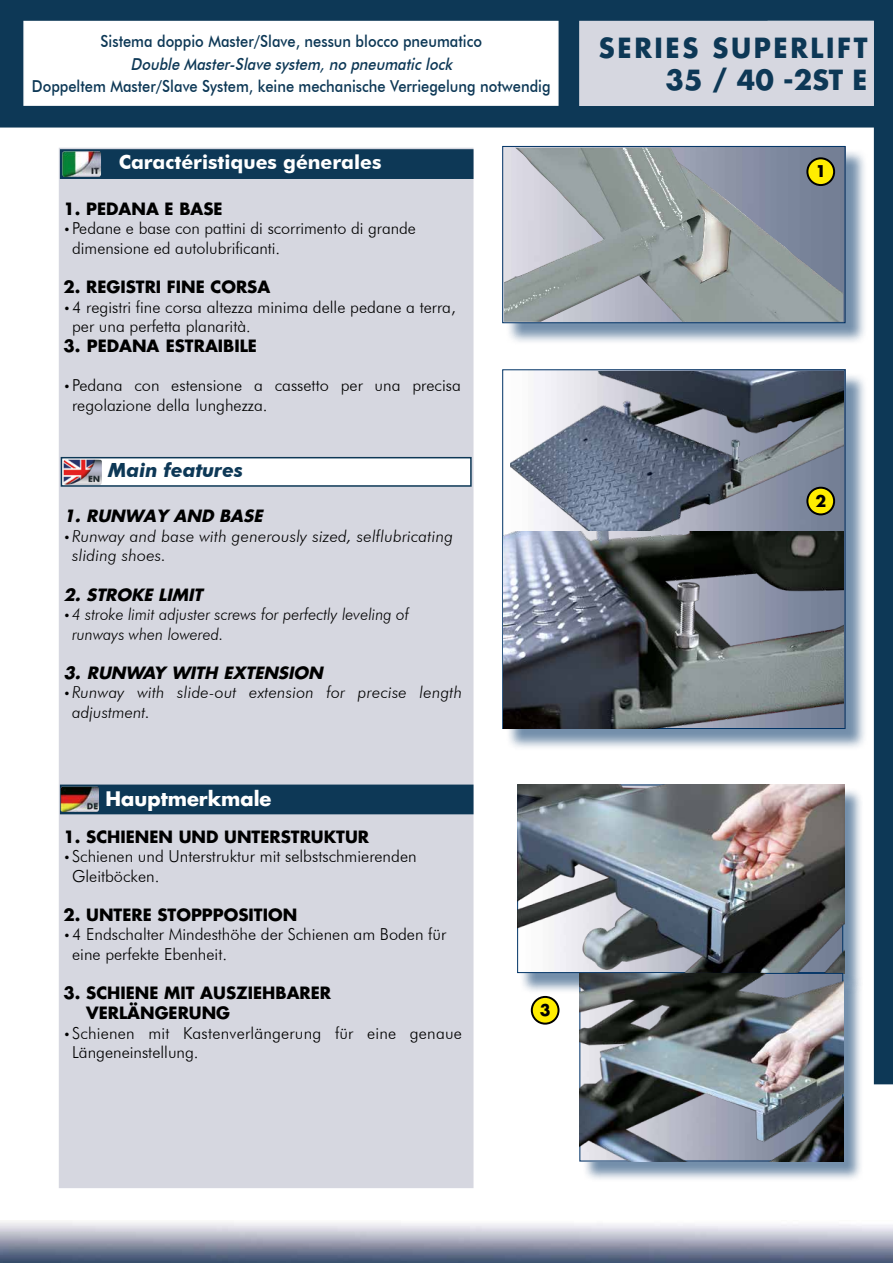
<style>
.page{position:relative;width:893px;height:1263px;background:#fff}
.page>*{position:absolute;margin:0;border:0;box-sizing:border-box;transform-origin:0 0}
.t1{font:700 27px/32.4px "Futura LT";letter-spacing:.1em;color:#0d3856;text-align:right;scale:.96 1}
.t2{font:700 19.5px "Futura BT";color:#fff}
.t3{font:700 19.5px "Futura LT";color:#fff}
.t4{font:italic 700 19.5px "Futura BT";color:#0d3856}
._4-testo_paragrafo{font:300 16.5px/19.5px "Futura BT";color:#000}
.Corpo_Testo_Macchina{font:300 16.5px/19.5px "Futura BT";color:#000}
.scritte_blu_interno{font:500 16.5px "Futura BT";color:#0d3856;scale:.89 1}
._4-testo_paragrafo-2{font:italic 300 16.5px/19.5px "Futura BT";color:#000;scale:.95 1}
._4-testo_paragrafo-3{font:italic 300 16.5px/19.5px "Futura BT";color:#000}
.Corpo_Testo_Macchina-2{font:italic 300 16.5px/19.5px "Futura BT";letter-spacing:.015em;color:#000}
._4-testo_paragrafo-4{font:700 16.5px "Futura";color:#000}
.scritte_blu_interno-2{font:italic 500 16.5px "Futura BT";color:#0d3856;scale:.89 1}
._3-testo_pallini_da{font:700 16.5px "Futura";color:#000}
._3-testo_pallini_da-2{font:700 16.5px/19.8px "Futura LT";color:#000}
.Corpo_Testo_Macchina-3{font:italic 700 16.5px "Futura LT";color:#000}
.Corpo_Testo_Macchina-4{font:700 16.5px "Futura LT";color:#000}
._3-testo_pallini_da-3{font:italic 700 16.5px "Futura";color:#000}
._4-testo_paragrafo-5{font:italic 700 16.5px "Futura";color:#000}
.testi_ITA___elenco{font:700 15.75px "Futura";color:#000}
.s1{font-style:italic;font-size:12px}
.s2{font-size:12px}
</style>
<div class="page">
<img style="left:0;top:1222px;width:893px;height:41px">
<div style="left:0;top:0;width:893px;height:1084px;background:#0d3856"></div>
<div style="left:0;top:128px;width:874px;height:968px;background:#fff;border:2px solid #fff"></div>
<div style="left:23px;top:21px;width:536px;height:85px;background:#fff;border:2px solid #fff"></div>
<div style="left:579px;top:21px;width:295px;height:85px;background:#d6d7e0"></div>
<div style="left:59px;top:148px;width:414px;height:1040px;background:#d6d7e0"></div>
<div style="left:60px;top:149px;width:413px;height:30px;background:#0d3856;border:2px solid #0d3856"></div>
<div style="left:61px;top:457px;width:411px;height:30px;background:#fff;border:2px solid #0d3856"></div>
<div style="left:60px;top:784px;width:413px;height:30px;background:#0d3856;border:2px solid #0d3856"></div>
<div style="left:505px;top:149px;width:363px;height:197px;background:#036;opacity:.55"></div>
<div style="left:502px;top:146px;width:343px;height:177px;border:1px solid #036"></div>
<img style="left:504px;top:148px;width:339px;height:174px">
<div style="left:520px;top:787px;width:343px;height:207px;background:#036;opacity:.55"></div>
<img style="left:517px;top:784px;width:327px;height:189px">
<div style="left:505px;top:372px;width:363px;height:379px;background:#036;opacity:.55"></div>
<img style="left:511px;top:371px;width:333px;height:160px">
<img style="left:503px;top:531px;width:341px;height:198px">
<div style="left:807px;top:158px;width:27px;height:27px;background:#ffed00;border-radius:50%"></div>
<div style="left:806px;top:157px;width:29px;height:29px;border:2px solid #000;border-radius:50%"></div>
<div style="left:807px;top:488px;width:27px;height:26px;background:#ffed00;border-radius:50%"></div>
<div style="left:806px;top:487px;width:29px;height:28px;border:2px solid #000;border-radius:50%"></div>
<div style="left:532px;top:997px;width:26px;height:27px;background:#ffed00;border-radius:50%"></div>
<div style="left:531px;top:996px;width:28px;height:29px;border:2px solid #000;border-radius:50%"></div>
<div style="left:582px;top:975px;width:282px;height:207px;background:#036;opacity:.55"></div>
<img style="left:579px;top:973px;width:264px;height:188px">
<img style="left:62px;top:151px;width:39px;height:26px">
<img style="left:63px;top:459px;width:39px;height:26px">
<img style="left:61px;top:787px;width:38px;height:25px">
<p class="scritte_blu_interno" style="left:101px;top:31px;width:430px">Sistema doppio Master/Slave, nessun blocco pneumatico</p>
<p class="scritte_blu_interno-2" style="left:131px;top:54px;width:367px">Double Master-Slave system,no pneumaticlock</p>
<p class="scritte_blu_interno" style="left:32px;top:76px;width:584px">Doppeltem Master/Slave System, keine mechanische Verriegelung notwendig</p>
<p class="t2" style="left:119px;top:151px;width:264px">Caractéristiques génerales</p>
<p class="_3-testo_pallini_da" style="left:64px;top:198px;width:161px">1. PEDANA E BASE</p>
<p class="_4-testo_paragrafo" style="left:72px;top:219px;width:345px;text-indent:-9px"><span class="s1">•</span>Pedane e base con pattini di scorrimento di grande dimensione ed autolubrificanti.</p>
<p class="_4-testo_paragrafo-4" style="left:64px;top:276px;width:208px">2. REGISTRI FINE CORSA</p>
<p class="_4-testo_paragrafo" style="left:72px;top:297px;width:385px;text-indent:-9px"><span class="s1">•</span>4 registri fine corsa altezza minima delle pedane a terra, per una perfetta planarità.</p>
<p class="Corpo_Testo_Macchina-4" style="left:64px;top:335px;width:195px">3. PEDANA ESTRAIBILE</p>
<p class="Corpo_Testo_Macchina" style="left:72px;top:375px;width:390px;text-indent:-9px"><span class="s1">•</span>Pedana con estensione a cassetto per una precisa regolazione della lunghezza.</p>
<p class="t4" style="left:108px;top:458px;width:136px">Main features</p>
<p class="_3-testo_pallini_da-3" style="left:64px;top:505px;width:204px">1. RUNWAY AND BASE</p>
<p class="_4-testo_paragrafo-3" style="left:72px;top:526px;width:383px;text-indent:-9px"><span class="s2">•</span>Runway and base with generously sized, selflubricating sliding shoes.</p>
<p class="_4-testo_paragrafo-5" style="left:64px;top:583px;width:144px">2. STROKE LIMIT</p>
<p class="_4-testo_paragrafo-2" style="left:72px;top:604px;width:356px;text-indent:-9px"><span class="s2">•</span>4 stroke limit adjuster screws for perfectly leveling of runways when lowered.</p>
<p class="Corpo_Testo_Macchina-3" style="left:64px;top:662px;width:265px">3. RUNWAY WITH EXTENSION</p>
<p class="Corpo_Testo_Macchina-2" style="left:72px;top:683px;width:392px;text-indent:-9px"><span class="s2">•</span>Runway with slide-out extension for precise length adjustment.</p>
<p class="t3" style="left:106px;top:786px;width:167px">Hauptmerkmale</p>
<p class="_3-testo_pallini_da" style="left:64px;top:825px;width:307px">1. SCHIENEN UND UNTERSTRUKTUR</p>
<p class="_4-testo_paragrafo" style="left:72px;top:846px;width:346px;text-indent:-9px"><span class="s2">•</span>Schienen und Unterstruktur mit selbstschmierenden<br>Gleitböcken.</p>
<p class="_4-testo_paragrafo-4" style="left:64px;top:904px;width:235px">2. UNTERE STOPPPOSITION</p>
<p class="_4-testo_paragrafo" style="left:72px;top:925px;width:376px;text-indent:-9px"><span class="s2">•</span>4 Endschalter Mindesthöhe der Schienen am Boden für eine perfekte Ebenheit.</p>
<p class="_3-testo_pallini_da-2" style="left:86px;top:983px;width:246px;text-indent:-23px">3. SCHIENE MIT AUSZIEHBARER<br>VERLÄNGERUNG</p>
<p class="Corpo_Testo_Macchina" style="left:72px;top:1023px;width:391px;text-indent:-9px"><span class="s2">•</span>Schienen mit Kastenverlängerung für eine genaue<br>Längeneinstellung.</p>
<p class="testi_ITA___elenco" style="left:540px;top:1000px;width:12px">3</p>
<h1 class="t1" style="left:599px;top:31px;width:281px">SERIES SUPERLIFT<br>35 / 40 -2ST E</h1>
<p class="testi_ITA___elenco" style="left:815px;top:161px;width:12px">1</p>
<p class="testi_ITA___elenco" style="left:815px;top:490px;width:12px">2</p>
</div>
